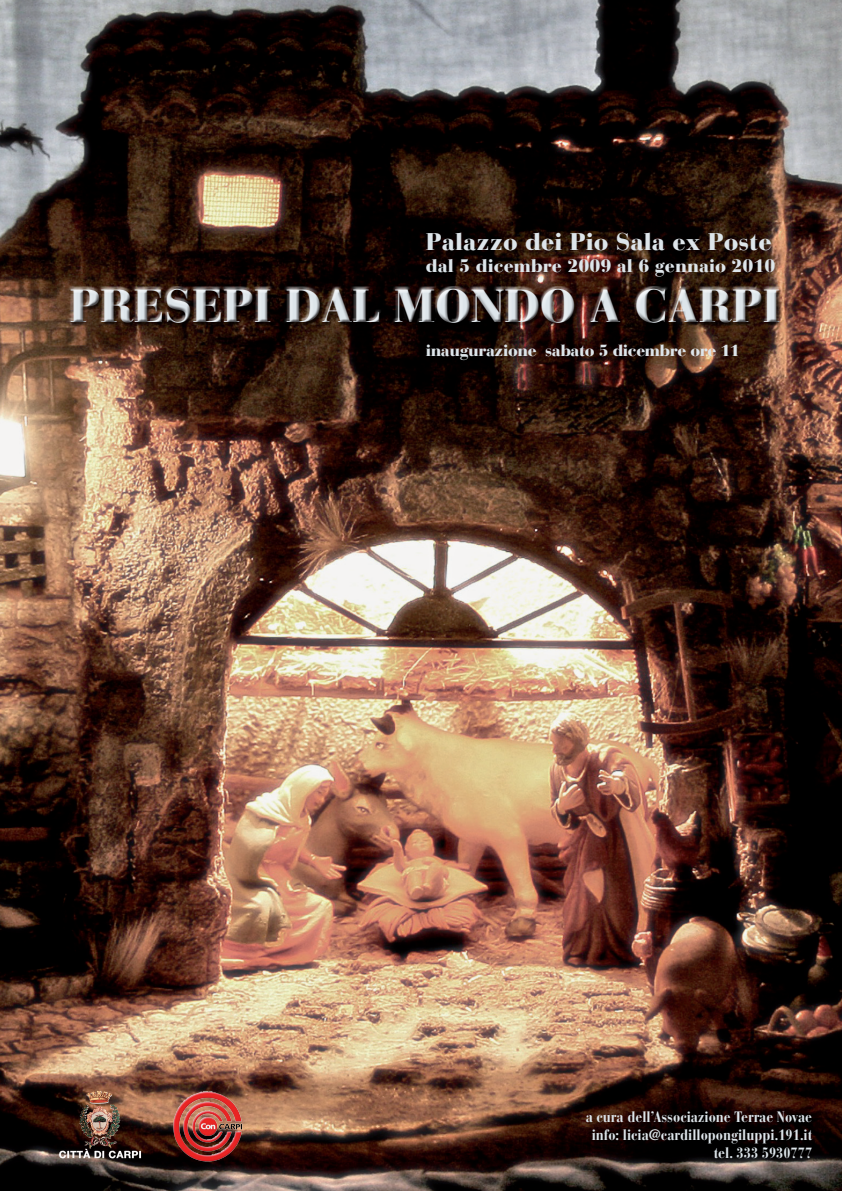
<style>
.page{position:relative;width:842px;height:1191px;background:#fff}
.page>*{position:absolute;margin:0;border:0;box-sizing:border-box;transform-origin:0 0}
.t1{font:900 46px "Bauer Bodoni Std";color:#dde5ea}
.t2{font:900 24px "Bauer Bodoni Std";color:#dde5ea}
.t3{font:900 18px "Bauer Bodoni Std";color:#dde5ea}
.t4{font:900 16px "Bauer Bodoni Std";letter-spacing:-.025em;color:#dde5ea}
.t5{font:700 condensed 15px/18px "Bauer Bodoni Std";color:#dde5ea;text-align:right}
</style>
<div class="page">
<img style="left:0;top:0;width:842px;height:1191px">
<div style="left:67px;top:286px;width:716px;height:39px;background:#fff;opacity:.75"></div>
<div style="left:68px;top:288px;width:715px;height:38px;background:#231f20;opacity:.75"></div>
<img style="left:87px;top:1090px;width:25px;height:13px">
<img style="left:164px;top:1084px;width:90px;height:90px">
<h2 class="t2" style="left:426px;top:227px;width:348px">Palazzo dei Pio Sala ex Poste</h2>
<p class="t3" style="left:426px;top:254px;width:351px">dal 5 dicembre 2009 al 6 gennaio 2010</p>
<h1 class="t1" style="left:70px;top:278px;width:712px">presepi dal mondo a carpi</h1>
<p class="t4" style="left:426px;top:340px;width:315px">inaugurazione sabato 5 dicembre ore 11</p>
<p class="t5" style="left:586px;top:1108px;width:228px">a cura dell’Associazione Terrae Novae info: licia@cardillopongiluppi.191.it tel. 333 5930777</p>
</div>
